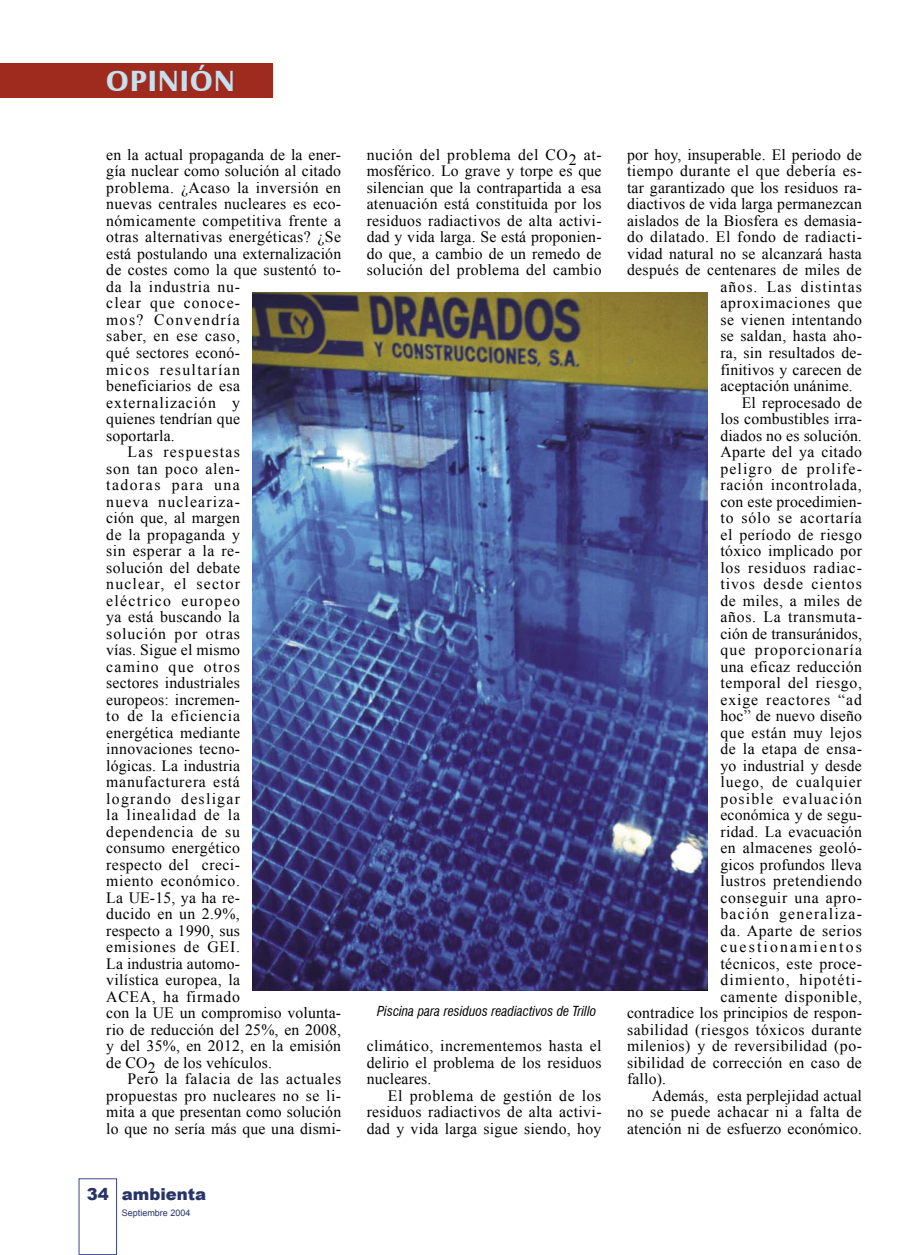
<style>
.page{position:relative;width:913px;height:1255px;background:#fff}
.page>*{position:absolute;margin:0;border:0;box-sizing:border-box;transform-origin:0 0}
.t1{font:700 30px "Castle T";letter-spacing:.04em;color:#c7e0ed}
.t2{font:900 16.5px "Arial";color:#283366}
.Texto_general-OK{font:15.75px/16.5px "Times New Roman";letter-spacing:.025em;color:#000;text-align:justify}
.Texto_general-OK-2{font:15.75px "Times New Roman";letter-spacing:.05em;color:#000}
.Texto_general-OK-3{font:15.75px "Times New Roman";letter-spacing:.045em;color:#000}
.Texto_general-OK-4{font:15.75px "Times New Roman";letter-spacing:.07em;color:#000}
.Texto_general-OK-5{font:15.75px "Times New Roman";letter-spacing:.055em;color:#000}
.Texto_general-OK-6{font:15.75px "Times New Roman";letter-spacing:.005em;color:#000}
.Texto_general-OK-7{font:15.75px "Times New Roman";letter-spacing:.075em;color:#000}
.Texto_general-OK-8{font:15.75px "Times New Roman";letter-spacing:.06em;color:#000}
.Texto_general-OK-9{font:15.75px "Times New Roman";letter-spacing:.08em;color:#000}
.Texto_general-OK-10{font:15.75px "Times New Roman";letter-spacing:.135em;color:#000}
.Pié_de_foto{font:italic condensed 13.5px "Swiss 721 BT";color:#000}
.t3{font:9px "Arial";color:#283366}
</style>
<div class="page">
<div style="left:79px;top:1178px;width:38px;height:76px;border:1px solid #36478b"></div>
<div style="left:0;top:64px;width:272px;height:34px;background:#9e2b1e"></div>
<img style="left:253px;top:292px;width:455px;height:698px">
<h1 class="t1" style="left:106px;top:64px;width:130px">OPINIÓN</h1>
<p class="Texto_general-OK" style="left:106px;top:146px;width:236px;text-align:left">en la actual propaganda de la ener&shy;gía nuclear como solución al citado problema. ¿Acaso la inversión en nuevas centrales nucleares es eco&shy;nómicamente competitiva frente a otras alternativas energéticas? ¿Se está postulando una externalización de costes como la que sustentó to&shy;da la industria nu-<br>clear que conoce-<br>mos? Convendría<br>saber, en ese caso,<br>qué sectores econó-<br>micos resultarían<br>beneficiarios de esa externalización y<br>quienes tendrían que<br>soportarla.</p>
<p class="Texto_general-OK" style="left:106px;top:443px;width:236px;text-align:left;text-indent:21px">Las respuestas<br>son tan poco alen-<br>tadoras para una<br>nueva nucleariza-<br>ción que, al margen<br>de la propaganda y<br>sin esperar a la re-<br>solución del debate<br>nuclear, el sector<br>eléctrico europeo<br>ya está buscando la<br>solución por otras<br>vías. Sigue el mismo<br>camino que otros<br>sectores industriales<br>europeos: incremen-<br>to de la eficiencia<br>energética mediante<br>innovaciones tecno-<br>lógicas. La industria manufacturera está<br>logrando desligar<br>la linealidad de la<br>dependencia de su<br>consumo energético<br>respecto del creci-<br>miento económico.<br>La UE-15, ya ha re-<br>ducido en un 2.9%,<br>respecto a 1990, sus<br>emisiones de GEI.<br>La industria automo-<br>vilística europea, la<br>ACEA, ha firmado<br>con la UE un compromiso volunta&shy;rio de reducción del 25%, en 2008, y del 35%, en 2012, en la emisión de CO2 de los vehículos.</p>
<p class="Texto_general-OK" style="left:106px;top:1070px;width:237px;text-indent:21px">Pero la falacia de las actuales propuestas pro nucleares no se li&shy;mita a que presentan como solución lo que no sería más que una dismi-</p>
<p class="t2" style="left:87px;top:1181px;width:24px">34</p>
<p class="t2" style="left:122px;top:1181px;width:86px">ambienta</p>
<p class="t3" style="left:122px;top:1207px;width:70px">Septiembre 2004</p>
<p class="Texto_general-OK" style="left:367px;top:146px;width:237px">nución del problema del CO2 at&shy;mosférico. Lo grave y torpe es que silencian que la contrapartida a esa atenuación está constituida por los residuos radiactivos de alta activi&shy;dad y vida larga. Se está proponien&shy;do que, a cambio de un remedo de solución del problema del cambio</p>
<p class="Pié_de_foto" style="left:377px;top:1002px;width:221px">Piscina para residuos readiactivos de Trillo</p>
<p class="Texto_general-OK" style="left:367px;top:1037px;width:236px">climático, incrementemos hasta el delirio el problema de los residuos nucleares.</p>
<p class="Texto_general-OK" style="left:367px;top:1087px;width:236px;text-indent:21px">El problema de gestión de los residuos radiactivos de alta activi&shy;dad y vida larga sigue siendo, hoy</p>
<p class="Texto_general-OK" style="left:627px;top:146px;width:236px">por hoy, insuperable. El periodo de</p>
<p class="Texto_general-OK" style="left:627px;top:163px;width:236px">tiempo durante el que debería es-</p>
<p class="Texto_general-OK" style="left:627px;top:179px;width:236px">tar garantizado que los residuos ra-</p>
<p class="Texto_general-OK" style="left:627px;top:196px;width:236px">diactivos de vida larga permanezcan</p>
<p class="Texto_general-OK" style="left:627px;top:212px;width:236px">aislados de la Biosfera es demasia-</p>
<p class="Texto_general-OK" style="left:627px;top:229px;width:236px">do dilatado. El fondo de radiacti-</p>
<p class="Texto_general-OK" style="left:627px;top:245px;width:236px">vidad natural no se alcanzará hasta</p>
<p class="Texto_general-OK" style="left:627px;top:262px;width:236px">después de centenares de miles de</p>
<p class="Texto_general-OK-4" style="left:720px;top:276px;width:143px">años. Las distintas</p>
<p class="Texto_general-OK-2" style="left:720px;top:292px;width:143px">aproximaciones que</p>
<p class="Texto_general-OK" style="left:720px;top:311px;width:143px">se vienen intentando</p>
<p class="Texto_general-OK" style="left:720px;top:328px;width:143px">se saldan, hasta aho-</p>
<p class="Texto_general-OK" style="left:720px;top:344px;width:143px">ra, sin resultados de-</p>
<p class="Texto_general-OK" style="left:720px;top:361px;width:143px">finitivos y carecen de</p>
<p class="Texto_general-OK" style="left:720px;top:377px;width:134px">aceptación unánime.</p>
<p class="Texto_general-OK" style="left:742px;top:394px;width:122px">El reprocesado de</p>
<p class="Texto_general-OK" style="left:720px;top:410px;width:143px">los combustibles irra-</p>
<p class="Texto_general-OK-6" style="left:720px;top:424px;width:143px">diados no es solución.</p>
<p class="Texto_general-OK" style="left:720px;top:443px;width:143px">Aparte del ya citado</p>
<p class="Texto_general-OK-4" style="left:720px;top:457px;width:143px">peligro de prolife-</p>
<p class="Texto_general-OK-3" style="left:720px;top:474px;width:143px">ración incontrolada,</p>
<p class="Texto_general-OK-6" style="left:720px;top:490px;width:143px">con este procedimien-</p>
<p class="Texto_general-OK-5" style="left:720px;top:507px;width:143px">to sólo se acortaría</p>
<p class="Texto_general-OK" style="left:720px;top:526px;width:143px">el período de riesgo</p>
<p class="Texto_general-OK" style="left:720px;top:542px;width:143px">tóxico implicado por</p>
<p class="Texto_general-OK-2" style="left:720px;top:556px;width:143px">los residuos radiac-</p>
<p class="Texto_general-OK-8" style="left:720px;top:573px;width:143px">tivos desde cientos</p>
<p class="Texto_general-OK" style="left:720px;top:592px;width:143px">de miles, a miles de</p>
<p class="Texto_general-OK-3" style="left:720px;top:606px;width:143px">años. La transmuta-</p>
<p class="Texto_general-OK" style="left:720px;top:625px;width:143px">ción de transuránidos,</p>
<p class="Texto_general-OK-4" style="left:720px;top:639px;width:143px">que proporcionaría</p>
<p class="Texto_general-OK" style="left:720px;top:658px;width:143px">una eficaz reducción</p>
<p class="Texto_general-OK" style="left:720px;top:674px;width:143px">temporal del riesgo,</p>
<p class="Texto_general-OK-5" style="left:720px;top:688px;width:143px">exige reactores “ad</p>
<p class="Texto_general-OK" style="left:720px;top:707px;width:143px">hoc” de nuevo diseño</p>
<p class="Texto_general-OK" style="left:720px;top:724px;width:143px">que están muy lejos</p>
<p class="Texto_general-OK" style="left:720px;top:740px;width:143px">de la etapa de ensa-</p>
<p class="Texto_general-OK" style="left:720px;top:757px;width:143px">yo industrial y desde</p>
<p class="Texto_general-OK-5" style="left:720px;top:771px;width:143px">luego, de cualquier</p>
<p class="Texto_general-OK-7" style="left:720px;top:787px;width:143px">posible evaluación</p>
<p class="Texto_general-OK" style="left:720px;top:806px;width:143px">económica y de segu-</p>
<p class="Texto_general-OK" style="left:720px;top:823px;width:143px">ridad. La evacuación</p>
<p class="Texto_general-OK" style="left:720px;top:839px;width:143px">en almacenes geoló-</p>
<p class="Texto_general-OK" style="left:720px;top:856px;width:143px">gicos profundos lleva</p>
<p class="Texto_general-OK" style="left:720px;top:872px;width:143px">lustros pretendiendo</p>
<p class="Texto_general-OK-3" style="left:720px;top:886px;width:143px">conseguir una apro-</p>
<p class="Texto_general-OK-9" style="left:720px;top:903px;width:143px">bación generaliza-</p>
<p class="Texto_general-OK" style="left:720px;top:922px;width:143px">da. Aparte de serios</p>
<p class="Texto_general-OK-10" style="left:720px;top:936px;width:143px">cuestionamientos</p>
<p class="Texto_general-OK" style="left:720px;top:955px;width:143px">técnicos, este proce-</p>
<p class="Texto_general-OK-7" style="left:720px;top:969px;width:143px">dimiento, hipotéti-</p>
<p class="Texto_general-OK-2" style="left:720px;top:985px;width:143px">camente disponible,</p>
<p class="Texto_general-OK" style="left:627px;top:1004px;width:236px">contradice los principios de respon-</p>
<p class="Texto_general-OK" style="left:627px;top:1021px;width:236px">sabilidad (riesgos tóxicos durante</p>
<p class="Texto_general-OK" style="left:627px;top:1037px;width:236px">milenios) y de reversibilidad (po-</p>
<p class="Texto_general-OK" style="left:627px;top:1054px;width:236px">sibilidad de corrección en caso de</p>
<p class="Texto_general-OK" style="left:627px;top:1070px;width:40px">fallo).</p>
<p class="Texto_general-OK" style="left:627px;top:1087px;width:236px;text-indent:25px">Además, esta perplejidad actual no se puede achacar ni a falta de atención ni de esfuerzo económico.</p>
</div>
